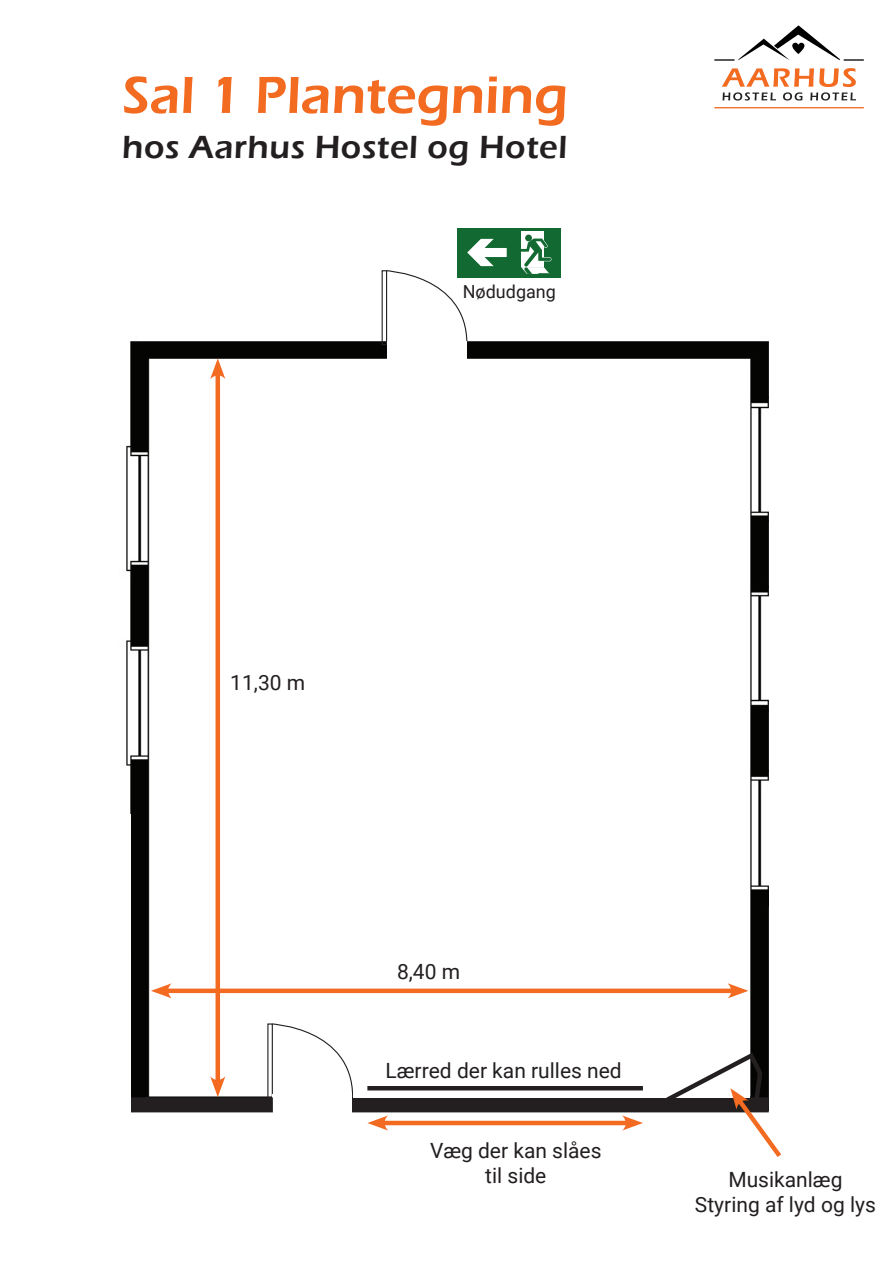
<style>
.page{position:relative;width:893px;height:1263px;background:#fff}
.page>*{position:absolute;margin:0;border:0;box-sizing:border-box;transform-origin:0 0}
.t1{font:600 54px "Eras ITC";color:#f36a21}
.t2{font:600 33px "Eras ITC";letter-spacing:.02em;color:#231f20}
.t3{font:21px/25.2px "Roboto";color:#231f20;text-align:center}
.t4{font:18px "Roboto";color:#231f20}
</style>
<div class="page">
<img style="left:126px;top:314px;width:643px;height:783px">
<svg style="left:273px;top:1023px;width:80px;height:74px"></svg>
<div style="left:267px;top:1023px;width:6px;height:75px;border:1px solid #231f20"></div>
<div style="left:273px;top:1094px;width:79px;height:23px;background:#fff"></div>
<div style="left:21px;top:814px;width:110px;height:449px;background:#fff"></div>
<div style="left:382px;top:270px;width:5px;height:75px;border:1px solid #231f20"></div>
<div style="left:387px;top:341px;width:79px;height:22px;background:#fff"></div>
<div style="left:131px;top:1097px;width:142px;height:15px;background:#231f20"></div>
<div style="left:352px;top:1097px;width:417px;height:15px;background:#231f20"></div>
<div style="left:353px;top:1011px;width:397px;height:87px;background:#fff"></div>
<svg style="left:714px;top:107px;width:150px;height:1px"></svg>
<svg style="left:714px;top:25px;width:150px;height:36px"></svg>
<svg style="left:722px;top:68px;width:134px;height:33px"></svg>
<div style="left:457px;top:227px;width:104px;height:50px;background:#126931"></div>
<svg style="left:385px;top:239px;width:122px;height:106px"></svg>
<div style="left:521px;top:231px;width:23px;height:36px;background:#fff"></div>
<div style="left:525px;top:235px;width:7px;height:6px;background:#126931;border-radius:50%"></div>
<svg style="left:521px;top:239px;width:30px;height:35px"></svg>
<div style="left:164px;top:988px;width:572px;height:5px;background:#f36a21"></div>
<svg style="left:151px;top:983px;width:21px;height:15px"></svg>
<svg style="left:728px;top:983px;width:20px;height:15px"></svg>
<hr style="left:216px;top:371px;width:4px;height:713px;background:#f36a21">
<svg style="left:210px;top:358px;width:15px;height:21px"></svg>
<svg style="left:210px;top:1076px;width:15px;height:21px"></svg>
<hr style="left:380px;top:1121px;width:250px;height:4px;background:#f36a21">
<svg style="left:367px;top:1115px;width:21px;height:15px"></svg>
<svg style="left:622px;top:1115px;width:21px;height:15px"></svg>
<svg style="left:664px;top:1050px;width:118px;height:107px"></svg>
<hr style="left:367px;top:1086px;width:276px;height:4px;background:#231f20">
<p class="t1" style="left:122px;top:64px;width:447px">Sal 1 Plantegning</p>
<p class="t2" style="left:122px;top:128px;width:446px">hos Aarhus Hostel og Hotel</p>
<p class="t4" style="left:463px;top:279px;width:95px">Nødudgang</p>
<p class="t3" style="left:230px;top:669px;width:76px">11,30 m</p>
<p class="t3" style="left:397px;top:958px;width:65px">8,40 m</p>
<p class="t3" style="left:386px;top:1057px;width:238px">Lærred der kan rulles ned</p>
<p class="t3" style="left:430px;top:1137px;width:173px">Væg der kan slåes til side</p>
<p class="t3" style="left:728px;top:1166px;width:116px">Musikanlæg</p>
<p class="t3" style="left:695px;top:1191px;width:182px">Styring af lyd og lys</p>
</div>
